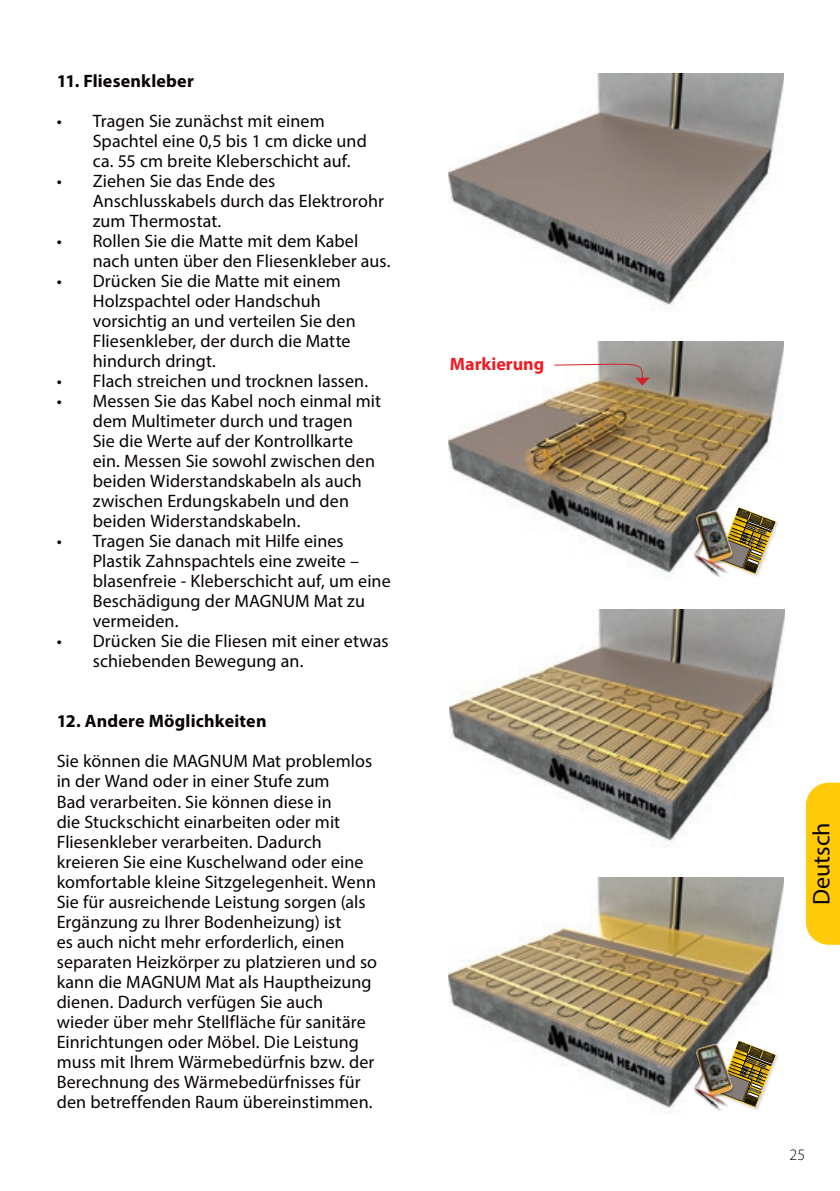
<style>
.page{position:relative;width:840px;height:1191px;background:#fff}
.page>*{position:absolute;margin:0;border:0;box-sizing:border-box;transform-origin:0 0}
.t1{font:24px "Myriad Pro";color:#080302}
.t2{font:18px/20px "Myriad Pro";letter-spacing:.005em;color:#080302}
.t3{font:700 18px "Myriad Pro";letter-spacing:.01em;color:#080302}
.t4{font:700 18px "Myriad Pro";color:#ee1d23}
.t5{font:300 16px "Myriad Pro";color:#080302}
</style>
<div class="page">
<svg style="left:805px;top:782px;width:34px;height:162px;background:#fecd1b"></svg>
<img style="left:448px;top:342px;width:335px;height:236px">
<img style="left:449px;top:610px;width:335px;height:236px">
<img style="left:448px;top:74px;width:335px;height:236px">
<img style="left:448px;top:877px;width:335px;height:236px">
<div style="left:717px;top:506px;width:61px;height:70px;background:#231f20;opacity:.18"></div>
<div style="left:693px;top:510px;width:40px;height:67px;background:#231f20;opacity:.5"></div>
<img style="left:694px;top:510px;width:26px;height:65px">
<div style="left:717px;top:1039px;width:61px;height:71px;background:#231f20;opacity:.18"></div>
<div style="left:693px;top:1043px;width:40px;height:67px;background:#fff"></div>
<img style="left:694px;top:1044px;width:26px;height:65px">
<svg style="left:553px;top:361px;width:96px;height:24px"></svg>
<img style="left:718px;top:507px;width:57px;height:67px">
<img style="left:718px;top:1040px;width:57px;height:67px">
<p class="t3" style="left:57px;top:74px;width:138px">11. Fliesenkleber</p>
<p class="t2" style="left:93px;top:112px;width:275px;text-indent:-36px">• Tragen Sie zunächst mit einem<br>Spachtel eine 0,5 bis 1 cm dicke und ca. 55 cm breite Kleberschicht auf.</p>
<p class="t2" style="left:93px;top:172px;width:292px;text-indent:-36px">• Ziehen Sie das Ende des<br>Anschlusskabels durch das Elektrorohr zum Thermostat.</p>
<p class="t2" style="left:93px;top:232px;width:299px;text-indent:-36px">• Rollen Sie die Matte mit dem Kabel nach unten über den Fliesenkleber aus.</p>
<p class="t2" style="left:93px;top:272px;width:264px;text-indent:-36px">• Drücken Sie die Matte mit einem<br>Holzspachtel oder Handschuh vorsichtig an und verteilen Sie den<br>Fliesenkleber, der durch die Matte hindurch dringt.</p>
<p class="t2" style="left:57px;top:372px;width:313px">• Flach streichen und trocknen lassen.</p>
<p class="t2" style="left:93px;top:392px;width:290px;text-indent:-36px">• Messen Sie das Kabel noch einmal mit dem Multimeter durch und tragen<br>Sie die Werte auf der Kontrollkarte ein. Messen Sie sowohl zwischen den beiden Widerstandskabeln als auch zwischen Erdungskabeln und den beiden Widerstandskabeln.</p>
<p class="t2" style="left:93px;top:532px;width:299px;text-indent:-36px">• Tragen Sie danach mit Hilfe eines<br>Plastik Zahnspachtels eine zweite – blasenfreie - Kleberschicht auf, um eine<br>Beschädigung der MAGNUM Mat zu vermeiden.</p>
<p class="t2" style="left:93px;top:632px;width:297px;text-indent:-36px">• Drücken Sie die Fliesen mit einer etwas schiebenden Bewegung an.</p>
<p class="t3" style="left:57px;top:714px;width:211px">12. Andere Möglichkeiten</p>
<p class="t2" style="left:57px;top:752px;width:322px">Sie können die MAGNUM Mat problemlos in der Wand oder in einer Stufe zum<br>Bad verarbeiten. Sie können diese in<br>die Stuckschicht einarbeiten oder mit Fliesenkleber verarbeiten. Dadurch kreieren Sie eine Kuschelwand oder eine komfortable kleine Sitzgelegenheit. Wenn Sie für ausreichende Leistung sorgen (als Ergänzung zu Ihrer Bodenheizung) ist<br>es auch nicht mehr erforderlich, einen separaten Heizkörper zu platzieren und so kann die MAGNUM Mat als Hauptheizung dienen. Dadurch verfügen Sie auch wieder über mehr Stellfläche für sanitäre Einrichtungen oder Möbel. Die Leistung muss mit Ihrem Wärmebedürfnis bzw. der Berechnung des Wärmebedürfnisses für den betreffenden Raum übereinstimmen.</p>
<p class="t4" style="left:449px;top:357px;width:96px">Markierung</p>
<h1 class="t1" style="left:808px;top:905px;width:84px;rotate:-90deg">Deutsch</h1>
<p class="t5" style="left:789px;top:1147px;width:17px">25</p>
</div>
